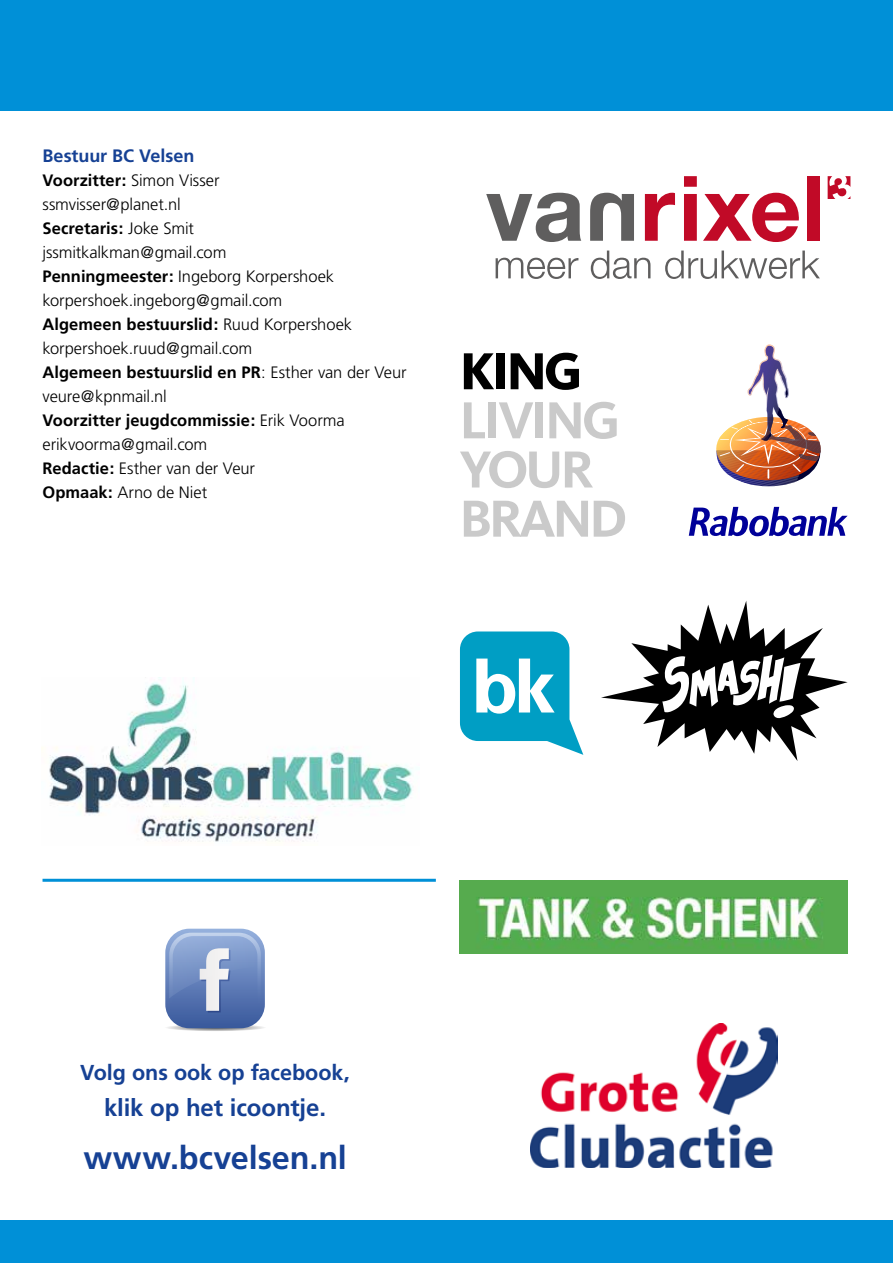
<style>
.page{position:relative;width:893px;height:1263px;background:#fff}
.page>*{position:absolute;margin:0;border:0;box-sizing:border-box;transform-origin:0 0}
.t1{font:700 32.4px "Frutiger";letter-spacing:-.005em;color:#164194}
.t2{font:700 24px "Frutiger";letter-spacing:-.005em;color:#164194}
.t3{font:700 21.6px "Frutiger";letter-spacing:-.005em;color:#164194}
.t4{font:700 18px "Frutiger";color:#164194}
.t5{font:300 16.5px/24px "Frutiger";letter-spacing:-.005em;color:#000}
.s1{font-weight:700}
</style>
<div class="page">
<div style="left:0;top:0;width:893px;height:111px;background:#0090d7"></div>
<div style="left:0;top:1220px;width:893px;height:43px;background:#0090d7"></div>
<img style="left:42px;top:677px;width:371px;height:165px">
<svg style="left:165px;top:929px;width:100px;height:102px;background:#8299c5"></svg>
<svg style="left:486px;top:193px;width:95px;height:49px"></svg>
<svg style="left:590px;top:193px;width:44px;height:48px"></svg>
<svg style="left:645px;top:193px;width:30px;height:48px"></svg>
<svg style="left:684px;top:176px;width:13px;height:65px"></svg>
<svg style="left:703px;top:193px;width:96px;height:49px"></svg>
<div style="left:807px;top:176px;width:13px;height:65px;background:#c10a27"></div>
<svg style="left:496px;top:258px;width:82px;height:21px"></svg>
<svg style="left:591px;top:251px;width:59px;height:28px"></svg>
<svg style="left:665px;top:251px;width:155px;height:28px"></svg>
<svg style="left:828px;top:176px;width:22px;height:23px"></svg>
<svg style="left:460px;top:631px;width:123px;height:124px"></svg>
<svg style="left:689px;top:507px;width:159px;height:30px"></svg>
<img style="left:716px;top:344px;width:105px;height:142px">
<svg style="left:601px;top:601px;width:247px;height:160px"></svg>
<svg style="left:464px;top:353px;width:30px;height:36px"></svg>
<div style="left:496px;top:353px;width:9px;height:36px;background:#000"></div>
<svg style="left:511px;top:353px;width:68px;height:37px"></svg>
<svg style="left:464px;top:402px;width:21px;height:36px"></svg>
<div style="left:489px;top:402px;width:7px;height:36px;background:#cacaca"></div>
<svg style="left:499px;top:402px;width:34px;height:36px"></svg>
<div style="left:535px;top:402px;width:8px;height:36px;background:#cacaca"></div>
<svg style="left:549px;top:402px;width:68px;height:37px"></svg>
<svg style="left:460px;top:451px;width:99px;height:37px"></svg>
<svg style="left:565px;top:452px;width:28px;height:35px"></svg>
<svg style="left:464px;top:501px;width:124px;height:36px"></svg>
<svg style="left:594px;top:501px;width:31px;height:36px"></svg>
<img style="left:531px;top:1023px;width:246px;height:144px">
<img style="left:460px;top:880px;width:388px;height:74px">
<hr style="left:43px;top:879px;width:393px;height:3px;background:#0090d7">
<p class="t4" style="left:43px;top:145px;width:153px">Bestuur BC Velsen</p>
<p class="t5" style="left:43px;top:169px;width:366px"><span class="s1">Voorzitter:</span> Simon Visser<br>ssmvisser@planet.nl<br><span class="s1">Secretaris:</span> Joke Smit<br>jssmitkalkman@gmail.com<br><span class="s1">Penningmeester:</span> Ingeborg Korpershoek korpershoek.ingeborg@gmail.com<br><span class="s1">Algemeen bestuurslid:</span> Ruud Korpershoek korpershoek.ruud@gmail.com<br><span class="s1">Algemeen bestuurslid en PR</span>: Esther van der Veur veure@kpnmail.nl<br><span class="s1">Voorzitter jeugdcommissie:</span> Erik Voorma erikvoorma@gmail.com<br><span class="s1">Redactie:</span> Esther van der Veur<br><span class="s1">Opmaak:</span> Arno de Niet</p>
<h3 class="t3" style="left:80px;top:1060px;width:271px">Volg ons ook op facebook,</h3>
<h2 class="t2" style="left:104px;top:1094px;width:224px">klik op het icoontje.</h2>
<h1 class="t1" style="left:83px;top:1139px;width:265px">www.bcvelsen.nl</h1>
</div>
